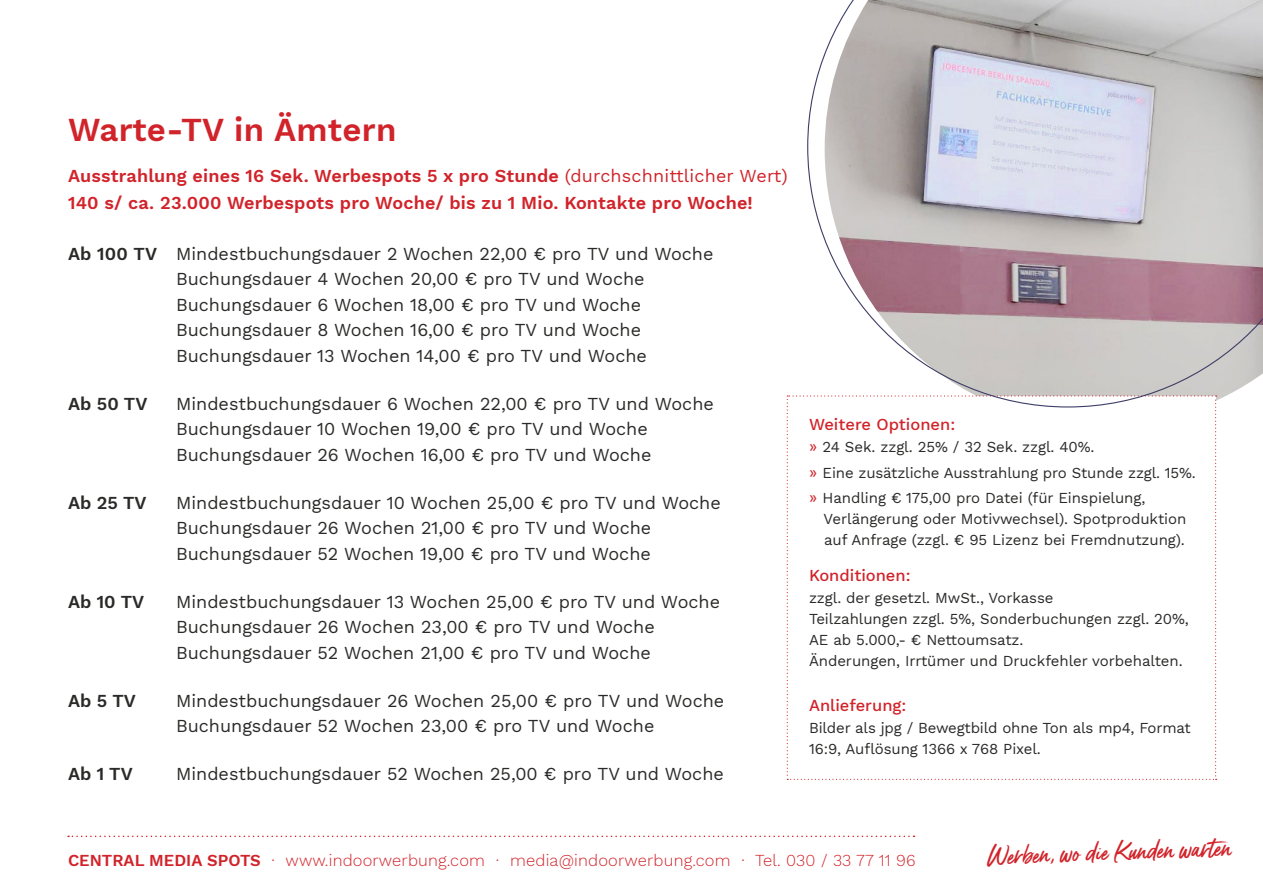
<style>
.page{position:relative;width:1263px;height:893px;background:#fff}
.page>*{position:absolute;margin:0;border:0;box-sizing:border-box;transform-origin:0 0}
.t1{font:600 33px "Work Sans";letter-spacing:.01em;color:#d1232a}
.t2{font:25.5px "Gotcha";color:#d1232a}
.t3{font:18px "Work Sans";color:#2a2a29}
.t4{font:600 18px "Work Sans";letter-spacing:.01em;color:#d1232a}
.t5{font:600 18px "Work Sans";color:#2a2a29}
.t6{font:300 16.5px "Work Sans";letter-spacing:.01em;color:#d1232a}
.t7{font:500 16.5px "Work Sans";color:#d1232a}
.t8{font:15px/21px "Work Sans";letter-spacing:-.005em;color:#2a2a29}
.s1{font-weight:400}
.s2{font-weight:600}
.s3{font-size:16.5px;color:#d1232a}
</style>
<div class="page">
<svg style="left:787px;top:395px;width:430px;height:385px"></svg>
<svg style="left:68px;top:836px;width:846px;height:1px"></svg>
<svg style="left:807px;top:0;width:456px;height:408px;background:#c7c0c4"></svg>
<p class="t1" style="left:68px;top:105px;width:330px">Warte-TV in Ämtern</p>
<p class="t4" style="left:68px;top:162px;width:721px">Ausstrahlung eines 16 Sek. Werbespots 5 x pro Stunde <span class="s1">(durchschnittlicher Wert)</span></p>
<p class="t4" style="left:68px;top:189px;width:686px">140 s/ ca. 23.000 Werbespots pro Woche/ bis zu 1 Mio. Kontakte pro Woche!</p>
<p class="t3" style="left:68px;top:240px;width:647px"><span class="s2">Ab 100 TV</span> Mindestbuchungsdauer 2 Wochen 22,00 € pro TV und Woche</p>
<p class="t3" style="left:176px;top:265px;width:470px">Buchungsdauer 4 Wochen 20,00 € pro TV und Woche</p>
<p class="t3" style="left:176px;top:291px;width:467px">Buchungsdauer 6 Wochen 18,00 € pro TV und Woche</p>
<p class="t3" style="left:176px;top:316px;width:467px">Buchungsdauer 8 Wochen 16,00 € pro TV und Woche</p>
<p class="t3" style="left:176px;top:342px;width:472px">Buchungsdauer 13 Wochen 14,00 € pro TV und Woche</p>
<p class="t5" style="left:68px;top:390px;width:81px">Ab 50 TV</p>
<p class="t3" style="left:176px;top:390px;width:539px">Mindestbuchungsdauer 6 Wochen 22,00 € pro TV und Woche</p>
<p class="t3" style="left:176px;top:415px;width:473px">Buchungsdauer 10 Wochen 19,00 € pro TV und Woche</p>
<p class="t3" style="left:176px;top:441px;width:477px">Buchungsdauer 26 Wochen 16,00 € pro TV und Woche</p>
<p class="t5" style="left:68px;top:489px;width:80px">Ab 25 TV</p>
<p class="t3" style="left:176px;top:489px;width:546px">Mindestbuchungsdauer 10 Wochen 25,00 € pro TV und Woche</p>
<p class="t3" style="left:176px;top:514px;width:477px">Buchungsdauer 26 Wochen 21,00 € pro TV und Woche</p>
<p class="t3" style="left:176px;top:540px;width:476px">Buchungsdauer 52 Wochen 19,00 € pro TV und Woche</p>
<p class="t5" style="left:68px;top:588px;width:78px">Ab 10 TV</p>
<p class="t3" style="left:176px;top:588px;width:545px">Mindestbuchungsdauer 13 Wochen 25,00 € pro TV und Woche</p>
<p class="t3" style="left:176px;top:613px;width:480px">Buchungsdauer 26 Wochen 23,00 € pro TV und Woche</p>
<p class="t3" style="left:176px;top:639px;width:476px">Buchungsdauer 52 Wochen 21,00 € pro TV und Woche</p>
<p class="t5" style="left:68px;top:687px;width:69px">Ab 5 TV</p>
<p class="t3" style="left:176px;top:687px;width:550px">Mindestbuchungsdauer 26 Wochen 25,00 € pro TV und Woche</p>
<p class="t3" style="left:176px;top:712px;width:480px">Buchungsdauer 52 Wochen 23,00 € pro TV und Woche</p>
<p class="t5" style="left:68px;top:760px;width:66px">Ab 1 TV</p>
<p class="t3" style="left:176px;top:760px;width:549px">Mindestbuchungsdauer 52 Wochen 25,00 € pro TV und Woche</p>
<p class="t7" style="left:809px;top:412px;width:148px">Weitere Optionen:</p>
<p class="t8" style="left:809px;top:434px;width:388px;line-height:25.5px"><span class="s3">»</span> 24 Sek. zzgl. 25% / 32 Sek. zzgl. 40%.<br><span class="s3">»</span> Eine zusätzliche Ausstrahlung pro Stunde zzgl. 15%.</p>
<p class="t8" style="left:824px;top:487px;width:364px;text-indent:-15px"><span class="s3">»</span> Handling € 175,00 pro Datei (für Einspielung,<br>Verlängerung oder Motivwechsel). Spotproduktion auf Anfrage (zzgl. € 95 Lizenz bei Fremdnutzung).</p>
<p class="t7" style="left:809px;top:563px;width:103px">Konditionen:</p>
<p class="t8" style="left:809px;top:587px;width:381px">zzgl. der gesetzl. MwSt., Vorkasse<br>Teilzahlungen zzgl. 5%, Sonderbuchungen zzgl. 20%,<br>AE ab 5.000,- € Nettoumsatz.</p>
<p class="t8" style="left:809px;top:650px;width:375px">Änderungen, Irrtümer und Druckfehler vorbehalten.</p>
<p class="t7" style="left:809px;top:693px;width:99px">Anlieferung:</p>
<p class="t8" style="left:809px;top:717px;width:383px">Bilder als jpg / Bewegtbild ohne Ton als mp4, Format<br>16:9, Auflösung 1366 x 768 Pixel.</p>
<p class="t6" style="left:68px;top:848px;width:849px"><span class="s2">CENTRAL MEDIA SPOTS</span> · www.indoorwerbung.com · media@indoorwerbung.com · Tel. 030 / 33 77 11 96</p>
<p class="t2" style="left:986px;top:839px;width:245px;rotate:-2deg">Werben, wo die Kunden warten</p>
</div>
